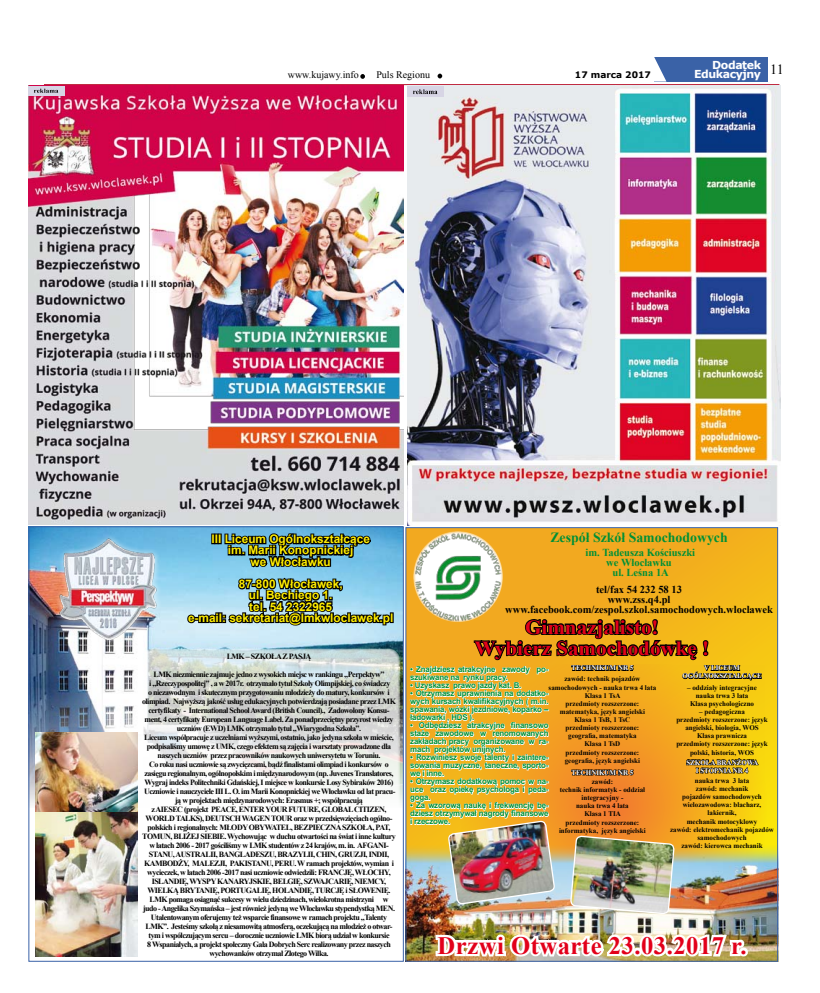
<style>
.page{position:relative;width:820px;height:993px;background:#fff}
.page>*{position:absolute;margin:0;border:0;box-sizing:border-box;transform-origin:0 0}
.t1{font:700 25px "Times New Roman";letter-spacing:.02em;color:#e2001a}
.t2{font:700 20px/21px "Times New Roman";color:#e2001a;text-align:center;scale:1.05 1}
.t3{font:700 14px "Times New Roman";color:#009036}
.t4{font:14px "Times New Roman";color:#000}
.t5{font:700 11.8px/11.2px "Arial";color:#ffed00;text-align:center}
.t6{font:700 11px/9px "Verdana";letter-spacing:-.04em;color:#fff;text-align:right}
.t7{font:700 10.7px/10.1px "Times New Roman";color:#000;text-align:center}
.t8{font:700 10.7px/10.1px "Times New Roman";color:#009036;text-align:center}
.t9{font:10px "Times New Roman";color:#000}
.t10{font:700 9px "Verdana";color:#000}
.t11{font:700 8px/9px "Times New Roman";letter-spacing:-.06em;color:#000;text-align:center}
.t12{font:700 8px/8px "Arial";letter-spacing:-.02em;color:#009036;text-align:justify}
.t13{font:700 7.1px/8.1px "Times New Roman";color:#000;text-align:center}
.t14{font:700 7.1px/8.1px "Times New Roman";color:#fff;text-align:center}
</style>
<div class="page">
<div style="left:654px;top:57px;width:113px;height:24px;background:#3a62a7"></div>
<svg style="left:654px;top:57px;width:12px;height:24px"></svg>
<svg style="left:437px;top:74px;width:5px;height:4px"></svg>
<svg style="left:360px;top:74px;width:5px;height:5px"></svg>
<hr style="left:44px;top:84px;width:735px;height:1px;background:#b9132b">
<img style="left:30px;top:528px;width:371px;height:279px">
<img style="left:36px;top:812px;width:101px;height:144px">
<img style="left:35px;top:732px;width:102px;height:78px">
<svg style="left:185px;top:526px;width:207px;height:102px;background:#5c869b"></svg>
<div style="left:389px;top:612px;width:4px;height:11px;border:2px solid #000"></div>
<div style="left:53px;top:532px;width:120px;height:123px;background:#fff;opacity:.75"></div>
<img style="left:57px;top:536px;width:103px;height:106px">
<svg style="left:140px;top:648px;width:260px;height:310px"></svg>
<svg style="left:407px;top:529px;width:368px;height:314px;background:#f3b11c"></svg>
<img style="left:407px;top:843px;width:368px;height:116px">
<img style="left:432px;top:930px;width:319px;height:32px">
<img style="left:414px;top:532px;width:87px;height:68px">
<img style="left:408px;top:600px;width:354px;height:315px">
<img style="left:28px;top:86px;width:375px;height:438px">
<img style="left:407px;top:86px;width:373px;height:439px">
<div style="left:29px;top:86px;width:36px;height:10px;background:#d7d5e5"></div>
<svg style="left:34px;top:89px;width:24px;height:4px"></svg>
<div style="left:408px;top:86px;width:36px;height:11px;background:#d7d5e5"></div>
<svg style="left:413px;top:89px;width:24px;height:5px"></svg>
<p class="t9" style="left:288px;top:68px;width:72px">www.kujawy.info</p>
<p class="t9" style="left:376px;top:68px;width:55px">Puls Regionu</p>
<p class="t10" style="left:574px;top:68px;width:77px">17 marca 2017</p>
<h3 class="t6" style="left:694px;top:60px;width:68px">Dodatek<br>Edukacyjny</h3>
<h3 class="t4" style="left:770px;top:59px;width:15px">11</h3>
<h3 class="t5" style="left:211px;top:533px;width:160px">III Liceum Ogólnokształcące im. Marii Konopnickiej<br>we Włocławku</h3>
<h3 class="t5" style="left:188px;top:578px;width:207px">87-800 Włocławek,<br>ul. Bechiego 1.<br>tel. 54 2322965<br>e-mail: sekretariat@lmkwloclawek.pl</h3>
<p class="t11" style="left:226px;top:651px;width:86px">LMK – SZKOŁA Z PASJĄ</p>
<p class="t11" style="left:142px;top:669px;width:255px">LMK niezmiennie zajmuje jedno z wysokich miejsc w rankingu „Perpektyw”<br>i „Rzeczypospolitej” , a w 2017r. otrzymało tytuł Szkoły Olimpijskiej, co świadczy<br>o niezawodnym i skutecznym przygotowaniu młodzieży do matury, konkursów i olimpiad. Najwyższą jakość usług edukacyjnych potwierdzają posiadane przez LMK certyfikaty - International School Award (British Council)., Zadowolony Konsu&shy;ment, 4 certyfikaty European Language Label. Za ponadprzeciętny przyrost wiedzy uczniów (EWD) LMK otrzymało tytuł „Wiarygodna Szkoła”.<br>Liceum współpracuje z uczelniami wyższymi, ostatnio, jako jedyna szkoła w mieście, podpisaliśmy umowę z UMK, czego efektem są zajęcia i warsztaty prowadzone dla naszych uczniów przez pracowników naukowych uniwersytetu w Toruniu.<br>Co roku nasi uczniowie są zwycięzcami, bądź finalistami olimpiad i konkursów o zasięgu regionalnym, ogólnopolskim i międzynarodowym (np. Juvenes Translatores, Wygraj indeks Politechniki Gdańskiej, I miejsce w konkursie Losy Sybiraków 2016)<br>Uczniowie i nauczyciele III L. O. im Marii Konopnickiej we Włocławku od lat pracu&shy;ją w projektach międzynarodowych: Erasmus +; współpracują<br>z AIESEC (projekt PEACE, ENTER YOUR FUTURE, GLOBAL CITIZEN, WORLD TALKS), DEUTSCH WAGEN TOUR oraz w przedsięwzięciach ogólno&shy;polskich i regionalnych: MŁODY OBYWATEL, BEZPIECZNA SZKOŁA, PAT, TOMUN, BLIŻEJ SIEBIE. Wychowując w duchu otwartości na świat i inne kultury w latach 2006 - 2017 gościliśmy w LMK studentów z 24 krajów, m. in. AFGANI-STANU, AUSTRALII, BANGLADESZU, BRAZYLII, CHIN, GRUZJI, INDII, KAMBODŻY, MALEZJI, PAKISTANU, PERU. W ramach projektów, wymian i wycieczek, w latach 2006 -2017 nasi uczniowie odwiedzili: FRANCJĘ, WŁOCHY, ISLANDIĘ, WYSPY KANARYJSKIE, BELGIĘ, SZWAJCARIĘ, NIEMCY, WIELKĄ BRYTANIĘ, PORTUGALIĘ, HOLANDIĘ, TURCJĘ i SŁOWENIĘ.<br>LMK pomaga osiągnąć sukcesy w wielu dziedzinach, wielokrotna mistrzyni w judo - Angelika Szymańska – jest również jedyną we Włocławku stypendystką MEN.<br>Utalentowanym oferujemy też wsparcie finansowe w ramach projektu „Talenty LMK”. Jesteśmy szkołą z niesamowitą atmosferą, oczekującą na młodzież o otwar&shy;tym i współczującym sercu – dorocznie uczniowie LMK biorą udział w konkursie<br>8 Wspaniałych, a projekt społeczny Gala Dobrych Serc realizowany przez naszych wychowanków otrzymał Złotego Wilka.</p>
<h3 class="t3" style="left:550px;top:528px;width:179px">Zespół Szkół Samochodowych</h3>
<h3 class="t8" style="left:585px;top:546px;width:111px">im. Tadeusza Kościuszki we Włocławku<br>ul. Leśna 1A</h3>
<h3 class="t7" style="left:505px;top:584px;width:269px">tel/fax 54 232 58 13<br>www.zss.q4.pl www.facebook.com/zespol.szkol.samochodowych.wloclawek</h3>
<h2 class="t2" style="left:474px;top:616px;width:225px">Gimnazjalisto!<br>Wybierz Samochodówkę !</h2>
<p class="t14" style="left:571px;top:663px;width:63px">TECHNIKUM NR 5</p>
<p class="t13" style="left:548px;top:674px;width:109px">zawód: technik pojazdów samochodowych - nauka trwa 4 lata<br>Klasa 1 TsA<br>przedmioty rozszerzone: matematyka, język angielski<br>Klasa 1 TsB, 1 TsC<br>przedmioty rozszerzone:<br>geografia, matematyka<br>Klasa 1 TsD<br>przedmioty rozszerzone:<br>geografia, język angielski</p>
<p class="t14" style="left:571px;top:768px;width:63px">TECHNIKUM NR 5</p>
<p class="t13" style="left:558px;top:777px;width:88px">zawód:<br>technik informatyk - oddział integracyjny -<br>nauka trwa 4 lata<br>Klasa 1 TIA<br>przedmioty rozszerzone: informatyka, język angielski</p>
<p class="t14" style="left:682px;top:663px;width:81px">V LICEUM<br>OGÓLNOKSZTAŁCĄCE</p>
<p class="t13" style="left:687px;top:682px;width:71px">– oddziały integracyjne nauka trwa 3 lata<br>Klasa psychologiczno</p>
<p class="t13" style="left:676px;top:707px;width:93px">– pedagogiczna<br>przedmioty rozszerzone: język angielski, biologia, WOS<br>Klasa prawnicza<br>przedmioty rozszerzone: język polski, historia, WOS</p>
<p class="t14" style="left:686px;top:757px;width:73px">SZKOŁA BRANŻOWA<br>I STOPNIA NR 4</p>
<p class="t13" style="left:670px;top:776px;width:105px">nauka trwa 3 lata<br>zawód: mechanik<br>pojazdów samochodowych wielozawodowa: blacharz, lakiernik,<br>mechanik motocyklowy<br>zawód: elektromechanik pojazdów samochodowych<br>zawód: kierowca mechanik</p>
<p class="t12" style="left:410px;top:665px;width:140px">• Znajdziesz atrakcyjne zawody po&shy;szukiwane na rynku pracy.</p>
<p class="t12" style="left:410px;top:681px;width:113px">• Uzyskasz prawo jazdy kat. B.</p>
<p class="t12" style="left:410px;top:689px;width:140px">• Otrzymasz uprawnienia na dodatko&shy;wych kursach kwalifikacyjnych ( m.in. spawania, wózki jezdniowe, koparko – ładowarki , HDS ).</p>
<p class="t12" style="left:410px;top:721px;width:140px">• Odbędziesz atrakcyjne finansowo staże zawodowe w renomowanych zakładach pracy organizowane w ra&shy;mach projektów unijnych.</p>
<p class="t12" style="left:410px;top:753px;width:140px">• Rozwiniesz swoje talenty i zaintere&shy;sowania muzyczne, taneczne, sporto&shy;we i inne.</p>
<p class="t12" style="left:410px;top:777px;width:140px">• Otrzymasz dodatkową pomoc w na&shy;uce oraz opiekę psychologa i peda&shy;goga.</p>
<p class="t12" style="left:410px;top:801px;width:140px">• Za wzorową naukę i frekwencję bę&shy;dziesz otrzymywał nagrody finansowe i rzeczowe.</p>
<h1 class="t1" style="left:437px;top:927px;width:310px">Drzwi Otwarte 23.03.2017 r.</h1>
</div>
